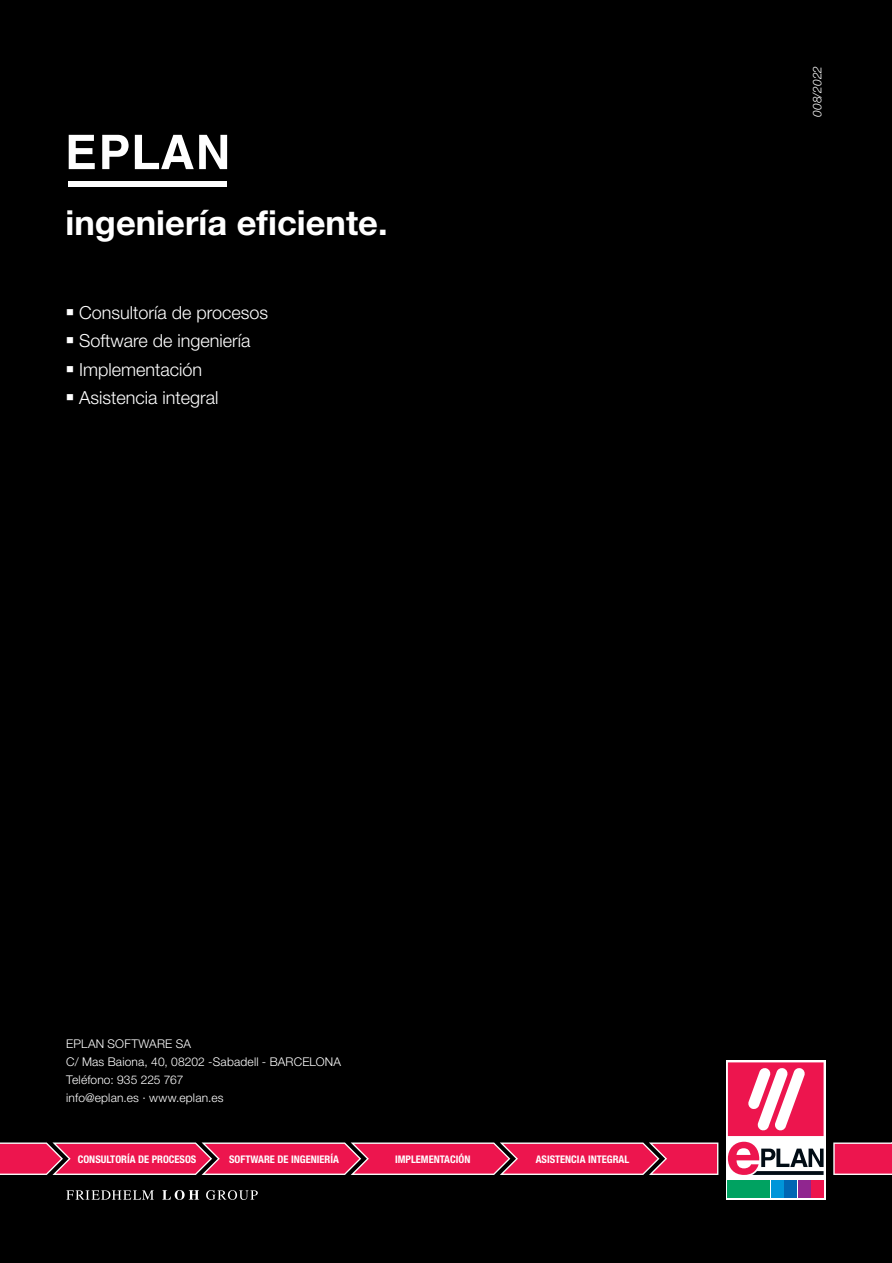
<style>
.page{position:relative;width:892px;height:1263px;background:#fff}
.page>*{position:absolute;margin:0;border:0;box-sizing:border-box;transform-origin:0 0}
.t1{font:700 34.5px "Helvetica Neue LT Pro";color:#fff}
.t2{font:300 18px "Helvetica Neue LT Pro";color:#fff}
.t3{font:300 12px/18px "Helvetica Neue LT Pro";letter-spacing:.015em;color:#fff}
.t4{font:italic 300 12px "Helvetica Neue LT Pro";color:#fff}
.t5{font:700 condensed 10.5px "Helvetica Neue";color:#fff}
</style>
<div class="page">
<div style="left:878px;top:0;width:13px;height:1263px;background:#000"></div>
<div style="left:0;top:0;width:890px;height:1263px;background:#000"></div>
<svg style="left:69px;top:135px;width:26px;height:34px"></svg>
<svg style="left:102px;top:135px;width:26px;height:34px"></svg>
<svg style="left:135px;top:135px;width:92px;height:34px"></svg>
<div style="left:69px;top:181px;width:158px;height:6px;background:#fff"></div>
<svg style="left:0;top:1142px;width:718px;height:33px;background:#e12c5b"></svg>
<svg style="left:66px;top:1190px;width:192px;height:10px"></svg>
<svg style="left:833px;top:1142px;width:58px;height:33px;background:#e92c5e"></svg>
<svg style="left:726px;top:1060px;width:99px;height:139px"></svg>
<svg style="left:727px;top:1062px;width:96px;height:113px;background:#e2718f"></svg>
<div style="left:727px;top:1180px;width:42px;height:17px;background:#00a261"></div>
<div style="left:771px;top:1180px;width:12px;height:17px;background:#0095d9"></div>
<div style="left:784px;top:1180px;width:12px;height:17px;background:#0166b3"></div>
<div style="left:797px;top:1180px;width:13px;height:17px;background:#90268f"></div>
<div style="left:811px;top:1180px;width:12px;height:17px;background:#ed154e"></div>
<h1 class="t1" style="left:65px;top:201px;width:323px">ingeniería eficiente.</h1>
<h2 class="t2" style="left:66px;top:301px;width:203px">■ Consultoría de procesos</h2>
<h2 class="t2" style="left:66px;top:330px;width:186px">■ Software de ingeniería</h2>
<h2 class="t2" style="left:66px;top:358px;width:137px">■ Implementación</h2>
<h2 class="t2" style="left:66px;top:387px;width:154px">■ Asistencia integral</h2>
<p class="t4" style="left:809px;top:117px;width:52px;rotate:-90deg">008/2022</p>
<p class="t3" style="left:66px;top:1034px;width:276px">EPLAN SOFTWARE SA<br>C/ Mas Baiona, 40, 08202 -Sabadell - BARCELONA<br>Teléfono: 935 225 767<br>info@eplan.es · www.eplan.es</p>
<p class="t5" style="left:78px;top:1150px;width:120px">CONSULTORÍA DE PROCESOS</p>
<p class="t5" style="left:229px;top:1150px;width:111px">SOFTWARE DE INGENIERÍA</p>
<p class="t5" style="left:395px;top:1150px;width:77px">IMPLEMENTACIÓN</p>
<p class="t5" style="left:535px;top:1150px;width:95px">ASISTENCIA INTEGRAL</p>
</div>
